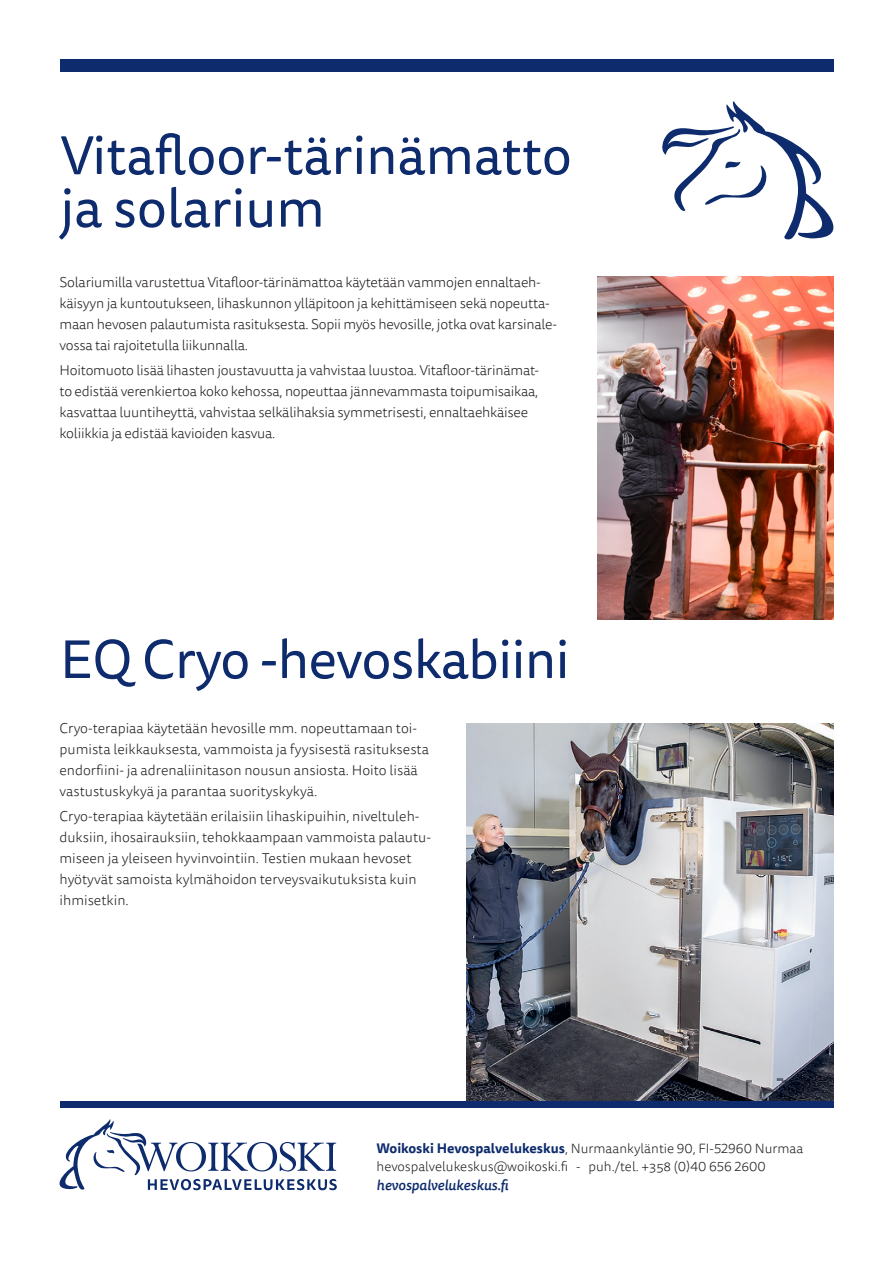
<style>
.page{position:relative;width:893px;height:1263px;background:#fff}
.page>*{position:absolute;margin:0;border:0;box-sizing:border-box;transform-origin:0 0}
.t1{font:54px/52.7px "Tisa Sans Pro";letter-spacing:-.005em;color:#0d2b6d}
.t2{font:300 14.25px/21px "Tisa Sans Pro";letter-spacing:-.015em;color:#231f20}
.t3{font:italic 500 14.25px "Tisa Sans Pro";color:#0d2b6d}
.t4{font:300 13.5px/18px "Tisa Sans Pro";color:#231f20}
.s1{font-weight:700;color:#0d2b6d}
</style>
<div class="page">
<div style="left:60px;top:60px;width:773px;height:12px;background:#0d2b6d"></div>
<div style="left:60px;top:1101px;width:773px;height:6px;background:#0d2b6d"></div>
<svg style="left:59px;top:1119px;width:278px;height:72px"></svg>
<svg style="left:662px;top:101px;width:172px;height:139px"></svg>
<img style="left:597px;top:276px;width:236px;height:344px">
<img style="left:466px;top:724px;width:367px;height:377px">
<p class="t1" style="left:60px;top:130px;width:513px">Vitafloor-tärinämatto ja solarium</p>
<p class="t2" style="left:60px;top:272px;width:499px">Solariumilla varustettua Vitafloor-tärinämattoa käytetään vammojen ennaltaeh&shy;käisyyn ja kuntoutukseen, lihaskunnon ylläpitoon ja kehittämiseen sekä nopeutta&shy;maan hevosen palautumista rasituksesta. Sopii myös hevosille, jotka ovat karsinale&shy;vossa tai rajoitetulla liikunnalla.</p>
<p class="t2" style="left:60px;top:360px;width:481px">Hoitomuoto lisää lihasten joustavuutta ja vahvistaa luustoa. Vitafloor-tärinämat&shy;to edistää verenkiertoa koko kehossa, nopeuttaa jännevammasta toipumisaikaa, kasvattaa luuntiheyttä, vahvistaa selkälihaksia symmetrisesti, ennaltaehkäisee koliikkia ja edistää kavioiden kasvua.</p>
<p class="t1" style="left:60px;top:634px;width:511px">EQ Cryo -hevoskabiini</p>
<p class="t2" style="left:60px;top:718px;width:371px">Cryo-terapiaa käytetään hevosille mm. nopeuttamaan toi&shy;pumista leikkauksesta, vammoista ja fyysisestä rasituksesta endorfiini- ja adrenaliinitason nousun ansiosta. Hoito lisää vastustuskykyä ja parantaa suorityskykyä.</p>
<p class="t2" style="left:60px;top:806px;width:373px">Cryo-terapiaa käytetään erilaisiin lihaskipuihin, niveltuleh&shy;duksiin, ihosairauksiin, tehokkaampaan vammoista palautu&shy;miseen ja yleiseen hyvinvointiin. Testien mukaan hevoset hyötyvät samoista kylmähoidon terveysvaikutuksista kuin ihmisetkin.</p>
<p class="t4" style="left:377px;top:1139px;width:428px"><span class="s1">Woikoski Hevospalvelukeskus</span>, Nurmaankyläntie 90, FI-52960 Nurmaa hevospalvelukeskus@woikoski.fi - puh./tel. +358 (0)40 656 2600</p>
<p class="t3" style="left:377px;top:1175px;width:133px">hevospalvelukeskus.fi</p>
</div>
